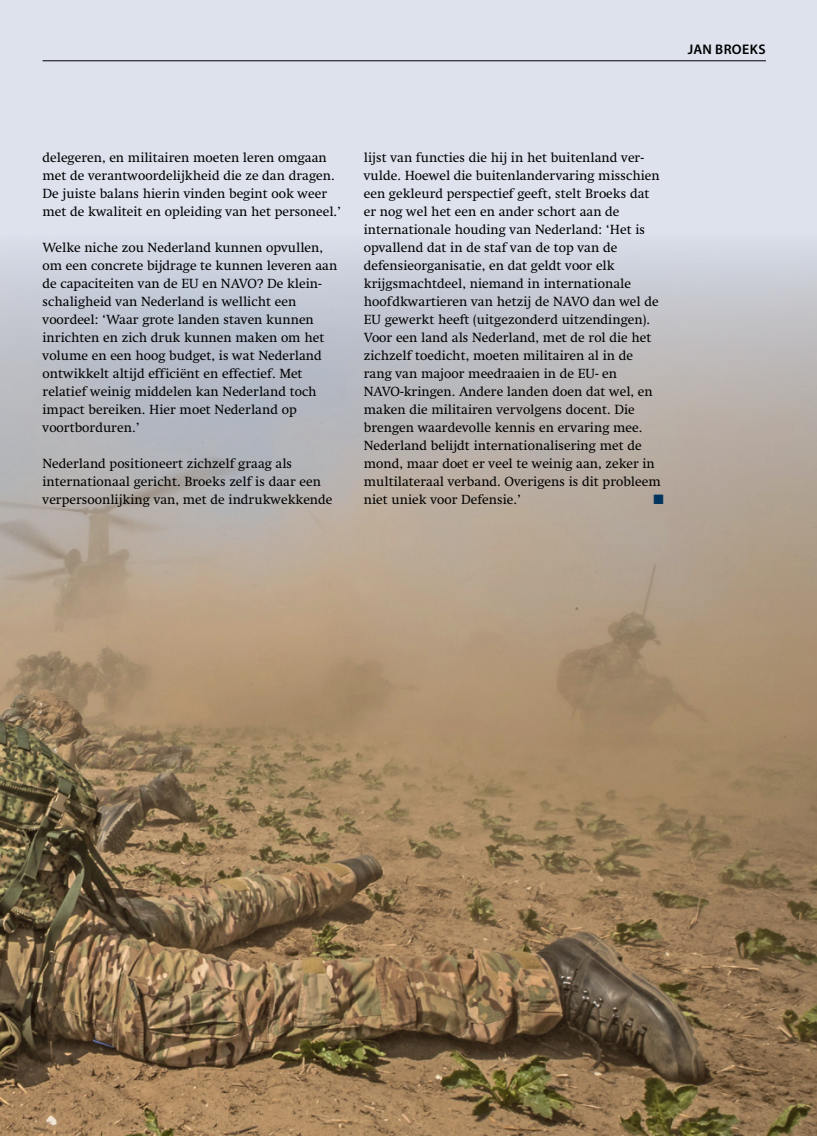
<style>
.page{position:relative;width:817px;height:1136px;background:#fff}
.page>*{position:absolute;margin:0;border:0;box-sizing:border-box;transform-origin:0 0}
.t1{font:600 13.95px "Myriad Pro";letter-spacing:.03em;color:#000}
.t2{font:13.5px/18px "Swift LT Std";color:#000}
.t3{font:13.5px "Zapf Dingbats Std";color:#00355f}
</style>
<div class="page">
<div style="left:0;top:0;width:816px;height:1135px;background:#dde2ed"></div>
<img style="left:0;top:251px;width:816px;height:884px">
<hr style="left:43px;top:60px;width:722px;height:1px;background:#000">
<p class="t1" style="left:687px;top:40px;width:79px">JAN BROEKS</p>
<p class="t2" style="left:43px;top:149px;width:300px">delegeren, en militairen moeten leren omgaan met de verantwoordelijkheid die ze dan dragen.<br>De juiste balans hierin vinden begint ook weer met de kwaliteit en opleiding van het personeel.’</p>
<p class="t2" style="left:43px;top:239px;width:296px">Welke niche zou Nederland kunnen opvullen, om een concrete bijdrage te kunnen leveren aan de capaciteiten van de EU en NAVO? De klein&shy;schaligheid van Nederland is wellicht een voordeel: ‘Waar grote landen staven kunnen inrichten en zich druk kunnen maken om het volume en een hoog budget, is wat Nederland ontwikkelt altijd efficiënt en effectief. Met relatief weinig middelen kan Nederland toch impact bereiken. Hier moet Nederland op voortborduren.’</p>
<p class="t2" style="left:43px;top:455px;width:291px">Nederland positioneert zichzelf graag als internationaal gericht. Broeks zelf is daar een verpersoonlijking van, met de indrukwekkende</p>
<p class="t2" style="left:364px;top:149px;width:298px">lijst van functies die hij in het buitenland ver&shy;vulde. Hoewel die buitenlandervaring misschien een gekleurd perspectief geeft, stelt Broeks dat er nog wel het een en ander schort aan de internationale houding van Nederland: ‘Het is opvallend dat in de staf van de top van de defensieorganisatie, en dat geldt voor elk krijgsmachtdeel, niemand in internationale hoofdkwartieren van hetzij de NAVO dan wel de EU gewerkt heeft (uitgezonderd uitzendingen).<br>Voor een land als Nederland, met de rol die het zichzelf toedicht, moeten militairen al in de rang van majoor meedraaien in de EU- en NAVO-kringen. Andere landen doen dat wel, en maken die militairen vervolgens docent. Die brengen waardevolle kennis en ervaring mee.<br>Nederland belijdt internationalisering met de mond, maar doet er veel te weinig aan, zeker in multilateraal verband. Overigens is dit probleem niet uniek voor Defensie.’</p>
<p class="t3" style="left:653px;top:493px;width:12px">■</p>
</div>
